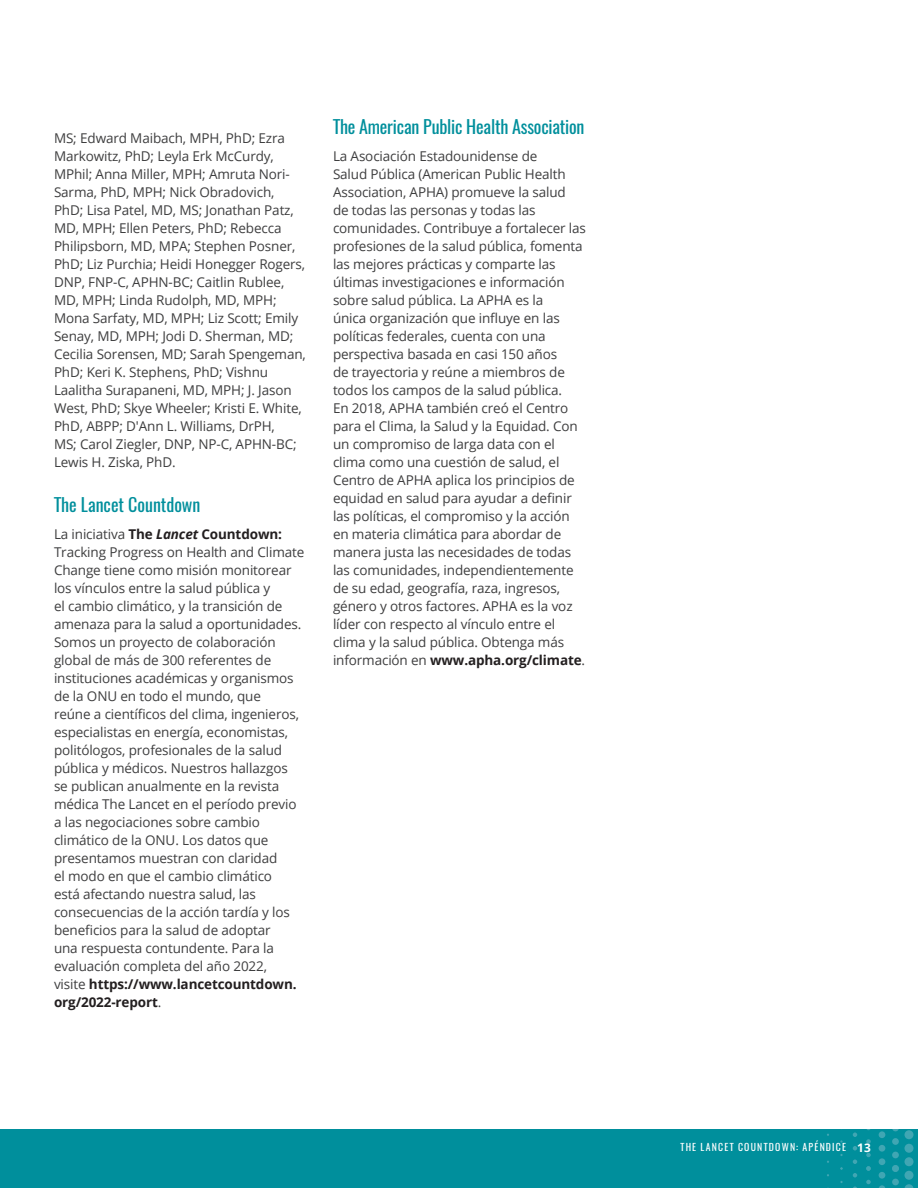
<style>
.page{position:relative;width:918px;height:1188px;background:#fff}
.page>*{position:absolute;margin:0;border:0;box-sizing:border-box;transform-origin:0 0}
.Subhead_2_Lines{font:18px "Oswald";letter-spacing:-.01em;color:#008f9c}
.Subhead_1_Line{font:18px "Oswald";color:#008f9c}
.text_9_12{font:13.5px/18px "Open Sans";letter-spacing:-.01em;color:#3e3e3f}
.t1{font:9.75px "Oswald";letter-spacing:.125em;color:#fff}
.s1{font-weight:700;color:#231f20}
.s2{font-weight:700;font-style:italic;color:#231f20}
.s3{font-family:"Open Sans";font-weight:700;font-size:11.85px}
</style>
<div class="page">
<div style="left:0;top:1130px;width:918px;height:58px;background:#008f9c"></div>
<div style="left:892px;top:1125px;width:7px;height:6px;background:#40a6b3;border-radius:50%"></div>
<div style="left:892px;top:1138px;width:7px;height:7px;background:#40a6b3;border-radius:50%"></div>
<div style="left:892px;top:1152px;width:7px;height:6px;background:#40a6b3;border-radius:50%"></div>
<div style="left:879px;top:1131px;width:6px;height:7px;background:#40a6b3;border-radius:50%"></div>
<div style="left:879px;top:1145px;width:6px;height:7px;background:#40a6b3;border-radius:50%"></div>
<div style="left:879px;top:1158px;width:6px;height:7px;background:#40a6b3;border-radius:50%"></div>
<svg style="left:866px;top:1139px;width:5px;height:5px"></svg>
<svg style="left:866px;top:1153px;width:5px;height:4px"></svg>
<svg style="left:853px;top:1132px;width:4px;height:5px"></svg>
<svg style="left:853px;top:1146px;width:4px;height:4px"></svg>
<svg style="left:853px;top:1160px;width:4px;height:4px"></svg>
<svg style="left:904px;top:1130px;width:10px;height:58px"></svg>
<div style="left:892px;top:1165px;width:7px;height:7px;background:#40a6b3;border-radius:50%"></div>
<div style="left:892px;top:1179px;width:7px;height:6px;background:#40a6b3;border-radius:50%"></div>
<div style="left:879px;top:1172px;width:6px;height:7px;background:#40a6b3;border-radius:50%"></div>
<svg style="left:879px;top:1185px;width:6px;height:3px"></svg>
<svg style="left:866px;top:1166px;width:5px;height:5px"></svg>
<svg style="left:866px;top:1180px;width:5px;height:4px"></svg>
<svg style="left:853px;top:1173px;width:4px;height:5px"></svg>
<div style="left:778px;top:1112px;width:140px;height:18px;background:#fff"></div>
<p class="text_9_12" style="left:54px;top:129px;width:253px">MS; Edward Maibach, MPH, PhD; Ezra Markowitz, PhD; Leyla Erk McCurdy, MPhil; Anna Miller, MPH; Amruta Nori-Sarma, PhD, MPH; Nick Obradovich, PhD; Lisa Patel, MD, MS; Jonathan Patz, MD, MPH; Ellen Peters, PhD; Rebecca Philipsborn, MD, MPA; Stephen Posner, PhD; Liz Purchia; Heidi Honegger Rogers, DNP, FNP-C, APHN-BC; Caitlin Rublee, MD, MPH; Linda Rudolph, MD, MPH; Mona Sarfaty, MD, MPH; Liz Scott; Emily Senay, MD, MPH; Jodi D. Sherman, MD; Cecilia Sorensen, MD; Sarah Spengeman, PhD; Keri K. Stephens, PhD; Vishnu Laalitha Surapaneni, MD, MPH; J. Jason West, PhD; Skye Wheeler; Kristi E. White, PhD, ABPP; D'Ann L. Williams, DrPH,<br>MS; Carol Ziegler, DNP, NP-C, APHN-BC; Lewis H. Ziska, PhD.</p>
<p class="Subhead_1_Line" style="left:54px;top:493px;width:148px">The Lancet Countdown</p>
<p class="text_9_12" style="left:54px;top:525px;width:252px">La iniciativa <span class="s1">The</span> <span class="s2">Lancet</span> <span class="s1">Countdown:<br></span>Tracking Progress on Health and Climate Change tiene como misión monitorear los vínculos entre la salud pública y<br>el cambio climático, y la transición de amenaza para la salud a oportunidades.<br>Somos un proyecto de colaboración global de más de 300 referentes de instituciones académicas y organismos de la ONU en todo el mundo, que<br>reúne a científicos del clima, ingenieros, especialistas en energía, economistas, politólogos, profesionales de la salud pública y médicos. Nuestros hallazgos se publican anualmente en la revista médica The Lancet en el período previo a las negociaciones sobre cambio climático de la ONU. Los datos que presentamos muestran con claridad<br>el modo en que el cambio climático<br>está afectando nuestra salud, las consecuencias de la acción tardía y los beneficios para la salud de adoptar<br>una respuesta contundente. Para la evaluación completa del año 2022,<br>visite <span class="s1">https://www.lancetcountdown. org/2022-report</span>.</p>
<p class="Subhead_2_Lines" style="left:333px;top:115px;width:253px">The American Public Health Association</p>
<p class="text_9_12" style="left:333px;top:147px;width:255px">La Asociación Estadounidense de<br>Salud Pública (American Public Health Association, APHA) promueve la salud<br>de todas las personas y todas las comunidades. Contribuye a fortalecer las profesiones de la salud pública, fomenta las mejores prácticas y comparte las últimas investigaciones e información sobre salud pública. La APHA es la<br>única organización que influye en las políticas federales, cuenta con una perspectiva basada en casi 150 años<br>de trayectoria y reúne a miembros de todos los campos de la salud pública.<br>En 2018, APHA también creó el Centro para el Clima, la Salud y la Equidad. Con un compromiso de larga data con el clima como una cuestión de salud, el Centro de APHA aplica los principios de equidad en salud para ayudar a definir las políticas, el compromiso y la acción en materia climática para abordar de manera justa las necesidades de todas las comunidades, independientemente de su edad, geografía, raza, ingresos, género y otros factores. APHA es la voz líder con respecto al vínculo entre el clima y la salud pública. Obtenga más información en <span class="s1">www.apha.org/climate</span>.</p>
<p class="t1" style="left:680px;top:1141px;width:192px">THE LANCET COUNTDOWN: APÉNDICE <span class="s3">13</span></p>
</div>
